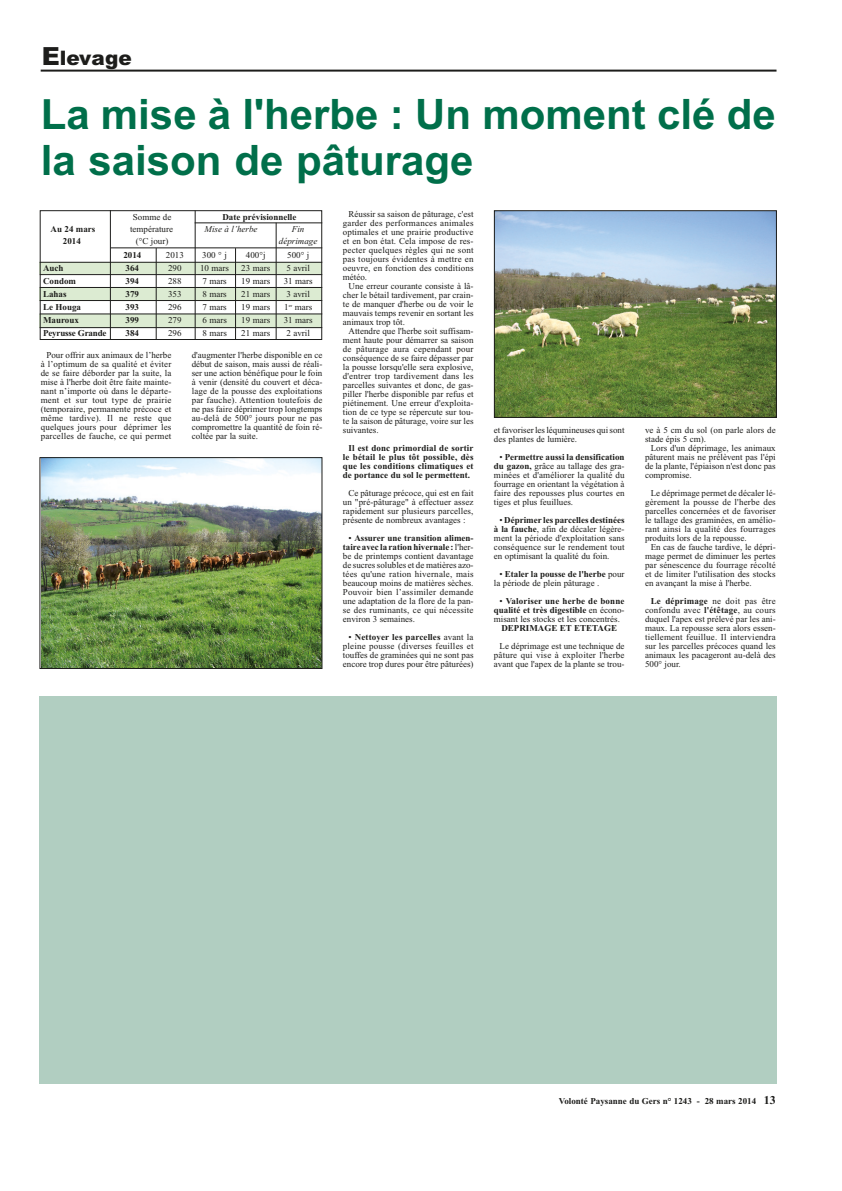
<style>
.page{position:relative;width:842px;height:1191px;background:#fff}
.page>*{position:absolute;margin:0;border:0;box-sizing:border-box;transform-origin:0 0}
.t1{font:700 42px/46px "Arial";color:#006f4a}
.t2{font:900 20px "Arial";color:#1d1d1b}
.t3{font:9px/9px "Times New Roman";color:#1d1d1b;text-align:justify}
.t4{font:700 9px/9px "Times New Roman";color:#1d1d1b;text-align:justify}
.t5{font:italic 9px "Times New Roman";color:#1d1d1b}
.t6{font:700 9px "Times New Roman";letter-spacing:-.02em;color:#1d1d1b}
.s1{font-size:25px}
.s2{font-weight:700}
.s3{font-weight:400}
.s4{font-size:12px}
</style>
<div class="page">
<div style="left:40px;top:263px;width:282px;height:11px;background:#dcebd2"></div>
<div style="left:40px;top:288px;width:282px;height:13px;background:#dcebd2"></div>
<div style="left:40px;top:314px;width:282px;height:14px;background:#dcebd2"></div>
<hr style="left:41px;top:70px;width:736px;height:2px;background:#1d1d1b">
<img style="left:496px;top:212px;width:279px;height:204px">
<div style="left:494px;top:210px;width:283px;height:208px;border:1px solid #1d1d1b"></div>
<img style="left:42px;top:459px;width:278px;height:208px">
<div style="left:40px;top:457px;width:282px;height:212px;border:1px solid #1d1d1b"></div>
<div style="left:40px;top:210px;width:282px;height:130px;border:1px solid #1d1d1b"></div>
<hr style="left:110px;top:210px;width:1px;height:129px;background:#1d1d1b">
<hr style="left:195px;top:211px;width:1px;height:128px;background:#1d1d1b">
<hr style="left:276px;top:223px;width:1px;height:117px;background:#1d1d1b">
<hr style="left:235px;top:248px;width:1px;height:92px;background:#1d1d1b">
<hr style="left:156px;top:248px;width:1px;height:92px;background:#1d1d1b">
<hr style="left:195px;top:223px;width:127px;height:1px;background:#1d1d1b">
<hr style="left:111px;top:248px;width:211px;height:1px;background:#1d1d1b">
<hr style="left:40px;top:274px;width:282px;height:1px;background:#1d1d1b">
<hr style="left:40px;top:287px;width:282px;height:1px;background:#1d1d1b">
<hr style="left:40px;top:300px;width:282px;height:1px;background:#1d1d1b">
<hr style="left:40px;top:314px;width:282px;height:1px;background:#1d1d1b">
<hr style="left:40px;top:327px;width:282px;height:1px;background:#1d1d1b">
<hr style="left:40px;top:262px;width:282px;height:1px;background:#1d1d1b">
<div style="left:40px;top:696px;width:737px;height:388px;background:#b1cec1"></div>
<h2 class="t2" style="left:42px;top:51px;width:92px"><span class="s1">E</span>levage</h2>
<h1 class="t1" style="left:41px;top:95px;width:737px">La mise à l'herbe : Un moment clé de la saison de pâturage</h1>
<p class="t3" style="left:133px;top:213px;width:40px">Somme de</p>
<p class="t4" style="left:222px;top:213px;width:75px">Date prévisionnelle</p>
<p class="t4" style="left:51px;top:225px;width:46px">Au 24 mars</p>
<p class="t3" style="left:130px;top:225px;width:44px">température</p>
<p class="t5" style="left:205px;top:225px;width:54px">Mise à l’herbe</p>
<p class="t5" style="left:292px;top:225px;width:14px">Fin</p>
<p class="t4" style="left:63px;top:237px;width:19px">2014</p>
<p class="t3" style="left:136px;top:237px;width:34px">(°C jour)</p>
<p class="t5" style="left:279px;top:237px;width:40px">déprimage</p>
<p class="t4" style="left:123px;top:251px;width:19px">2014</p>
<p class="t3" style="left:166px;top:251px;width:19px">2013</p>
<p class="t3" style="left:202px;top:251px;width:26px">300 ° j</p>
<p class="t3" style="left:246px;top:251px;width:21px">400°j</p>
<p class="t3" style="left:287px;top:251px;width:24px">500° j</p>
<p class="t4" style="left:43px;top:264px;width:22px">Auch</p>
<p class="t4" style="left:126px;top:264px;width:15px">364</p>
<p class="t3" style="left:168px;top:264px;width:15px">290</p>
<p class="t3" style="left:200px;top:264px;width:30px">10 mars</p>
<p class="t3" style="left:241px;top:264px;width:30px">23 mars</p>
<p class="t3" style="left:286px;top:264px;width:25px">5 avril</p>
<p class="t4" style="left:43px;top:277px;width:35px">Condom</p>
<p class="t4" style="left:126px;top:277px;width:15px">394</p>
<p class="t3" style="left:168px;top:277px;width:15px">288</p>
<p class="t3" style="left:202px;top:277px;width:26px">7 mars</p>
<p class="t3" style="left:241px;top:277px;width:30px">19 mars</p>
<p class="t3" style="left:284px;top:277px;width:30px">31 mars</p>
<p class="t4" style="left:43px;top:290px;width:25px">Lahas</p>
<p class="t4" style="left:126px;top:290px;width:15px">379</p>
<p class="t3" style="left:168px;top:290px;width:15px">353</p>
<p class="t3" style="left:202px;top:290px;width:26px">8 mars</p>
<p class="t3" style="left:241px;top:290px;width:30px">21 mars</p>
<p class="t3" style="left:286px;top:290px;width:25px">3 avril</p>
<p class="t4" style="left:43px;top:303px;width:39px">Le Houga</p>
<p class="t4" style="left:126px;top:303px;width:15px">393</p>
<p class="t3" style="left:168px;top:303px;width:15px">296</p>
<p class="t3" style="left:202px;top:303px;width:26px">7 mars</p>
<p class="t3" style="left:241px;top:303px;width:30px">19 mars</p>
<p class="t3" style="left:284px;top:303px;width:29px">1<sup>er</sup> mars</p>
<p class="t4" style="left:43px;top:316px;width:37px">Mauroux</p>
<p class="t4" style="left:126px;top:316px;width:15px">399</p>
<p class="t3" style="left:168px;top:316px;width:15px">279</p>
<p class="t3" style="left:202px;top:316px;width:26px">6 mars</p>
<p class="t3" style="left:241px;top:316px;width:30px">19 mars</p>
<p class="t3" style="left:284px;top:316px;width:30px">31 mars</p>
<p class="t6" style="left:43px;top:330px;width:65px">Peyrusse Grande</p>
<p class="t4" style="left:126px;top:329px;width:15px">384</p>
<p class="t3" style="left:168px;top:329px;width:15px">296</p>
<p class="t3" style="left:202px;top:329px;width:26px">8 mars</p>
<p class="t3" style="left:241px;top:329px;width:30px">21 mars</p>
<p class="t3" style="left:286px;top:329px;width:25px">2 avril</p>
<p class="t3" style="left:343px;top:210px;width:132px;text-indent:6px">Réussir sa saison de pâturage, c'est garder des performances animales optimales et une prairie productive et en bon état. Cela impose de res&shy;pecter quelques règles qui ne sont pas toujours évidentes à mettre en oeuvre, en fonction des conditions météo.</p>
<p class="t3" style="left:343px;top:282px;width:132px;text-indent:6px">Une erreur courante consiste à lâ&shy;cher le bétail tardivement, par crain&shy;te de manquer d'herbe ou de voir le mauvais temps revenir en sortant les animaux trop tôt.</p>
<p class="t3" style="left:343px;top:327px;width:132px;text-indent:6px">Attendre que l'herbe soit suffisam&shy;ment haute pour démarrer sa saison de pâturage aura cependant pour conséquence de se faire dépasser par la pousse lorsqu'elle sera explosive, d'entrer trop tardivement dans les parcelles suivantes et donc, de gas&shy;piller l'herbe disponible par refus et piétinement. Une erreur d'exploita&shy;tion de ce type se répercute sur tou&shy;te la saison de pâturage, voire sur les suivantes.</p>
<p class="t4" style="left:343px;top:444px;width:132px;text-indent:6px">Il est donc primordial de sortir le bétail le plus tôt possible, dès que les conditions climatiques et de portance du sol le permettent.</p>
<p class="t3" style="left:343px;top:489px;width:132px;text-indent:6px">Ce pâturage précoce, qui est en fait un "pré-pâturage" à effectuer assez rapidement sur plusieurs parcelles, présente de nombreux avantages :</p>
<p class="t3" style="left:343px;top:534px;width:132px;text-indent:6px">• <span class="s2">Assurer une transition alimen&shy;taire avec la ration hivernale :</span>l'her&shy;be de printemps contient davantage de sucres solubles et de matières azo&shy;tées qu'une ration hivernale, mais beaucoup moins de matières sèches.<br>Pouvoir bien l’assimiler demande une adaptation de la flore de la pan&shy;se des ruminants, ce qui nécessite environ 3 semaines.</p>
<p class="t3" style="left:343px;top:633px;width:132px;text-indent:6px">• <span class="s2">Nettoyer les parcelles</span> avant la pleine pousse (diverses feuilles et touffes de graminées qui ne sont pas encore trop dures pour être pâturées)</p>
<p class="t3" style="left:41px;top:352px;width:132px;text-indent:6px">Pour offrir aux animaux de l’herbe à l’optimum de sa qualité et éviter de se faire déborder par la suite, la mise à l'herbe doit être faite mainte&shy;nant n’importe où dans le départe&shy;ment et sur tout type de prairie (temporaire, permanente précoce et même tardive). Il ne reste que quelques jours pour déprimer les parcelles de fauche, ce qui permet</p>
<p class="t3" style="left:192px;top:352px;width:132px">d'augmenter l'herbe disponible en ce début de saison, mais aussi de réali&shy;ser une action bénéfique pour le foin à venir (densité du couvert et déca&shy;lage de la pousse des exploitations par fauche). Attention toutefois de ne pas faire déprimer trop longtemps au-delà de 500° jours pour ne pas compromettre la quantité de foin ré&shy;coltée par la suite.</p>
<p class="t3" style="left:494px;top:426px;width:132px">et favoriser les léqumineuses qui sont des plantes de lumière.</p>
<p class="t3" style="left:494px;top:453px;width:132px;text-indent:6px">• <span class="s2">Permettre aussi la densification du gazon,</span> grâce au tallage des gra&shy;minées et d'améliorer la qualité du fourrage en orientant la végétation à faire des repousses plus courtes en tiges et plus feuillues.</p>
<p class="t3" style="left:494px;top:516px;width:132px;text-indent:6px">• <span class="s2">Déprimer les parcelles destinées à la fauche</span>, afin de décaler légère&shy;ment la période d'exploitation sans conséquence sur le rendement tout en optimisant la qualité du foin.</p>
<p class="t3" style="left:494px;top:570px;width:132px;text-indent:6px">• <span class="s2">Etaler la pousse de l'herbe</span> pour la période de plein pâturage .</p>
<p class="t4" style="left:494px;top:597px;width:132px;text-indent:6px"><span class="s3">•</span> Valoriser une herbe de bonne qualité et très digestible <span class="s3">en écono&shy;misant les stocks et les concentrés.</span></p>
<p class="t4" style="left:501px;top:624px;width:117px">DEPRIMAGE ET ETETAGE</p>
<p class="t3" style="left:494px;top:642px;width:132px;text-indent:6px">Le déprimage est une technique de pâture qui vise à exploiter l'herbe avant que l'apex de la plante se trou-</p>
<p class="t3" style="left:645px;top:426px;width:132px">ve à 5 cm du sol (on parle alors de stade épis 5 cm).</p>
<p class="t3" style="left:645px;top:444px;width:132px;text-indent:6px">Lors d'un déprimage, les animaux pâturent mais ne prélèvent pas l'épi de la plante, l'épiaison n'est donc pas compromise.</p>
<p class="t3" style="left:645px;top:489px;width:132px;text-indent:6px">Le déprimage permet de décaler lé&shy;gèrement la pousse de l'herbe des parcelles concernées et de favoriser le tallage des graminées, en amélio&shy;rant ainsi la qualité des fourrages produits lors de la repousse.</p>
<p class="t3" style="left:645px;top:543px;width:132px;text-indent:6px">En cas de fauche tardive, le dépri&shy;mage permet de diminuer les pertes par sénescence du fourrage récolté et de limiter l'utilisation des stocks en avançant la mise à l'herbe.</p>
<p class="t3" style="left:645px;top:597px;width:132px;text-indent:6px"><span class="s2">Le déprimage</span> ne doit pas être confondu avec <span class="s2">l'étêtage</span>, au cours duquel l'apex est prélevé par les ani&shy;maux. La repousse sera alors essen&shy;tiellement feuillue. Il interviendra sur les parcelles précoces quand les animaux les pacageront au-delà des 500° jour.</p>
<p class="t4" style="left:559px;top:1097px;width:218px">Volonté Paysanne du Gers n° 1243 - 28 mars 2014 <span class="s4">13</span></p>
</div>
